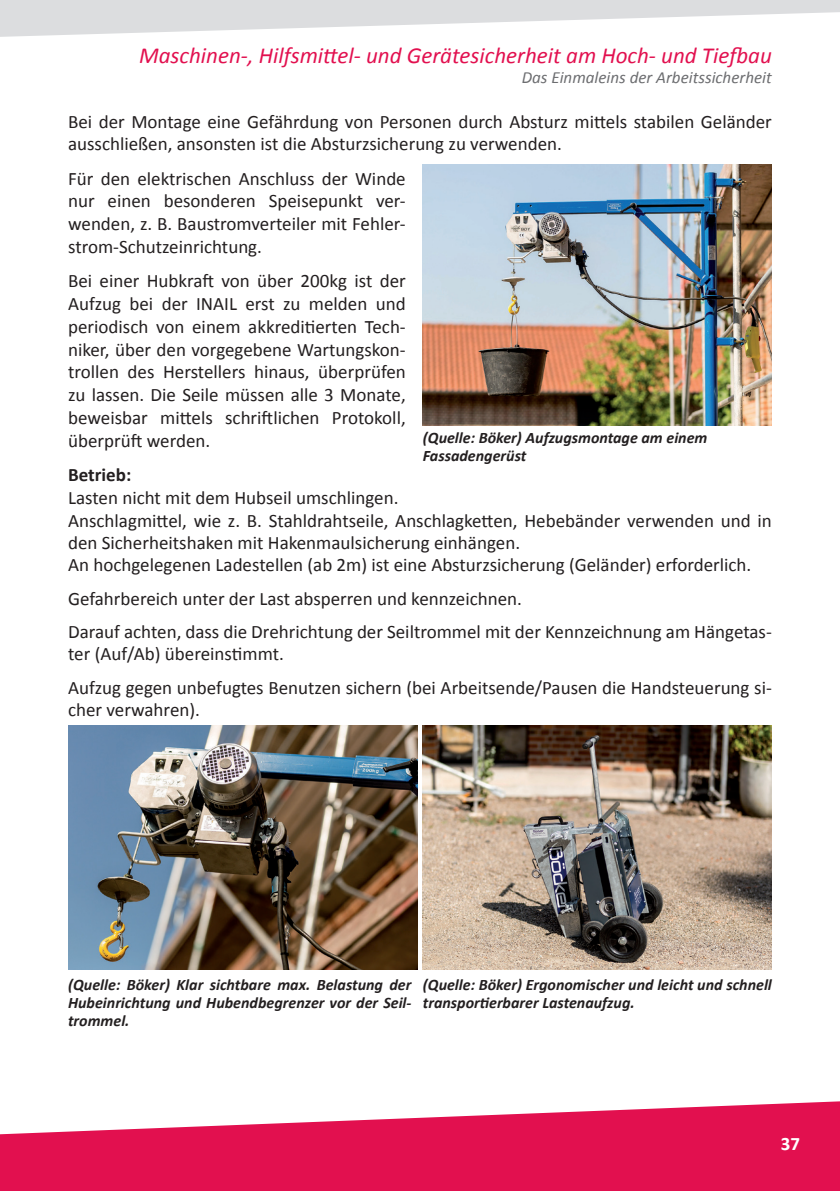
<style>
.page{position:relative;width:840px;height:1191px;background:#fff}
.page>*{position:absolute;margin:0;border:0;box-sizing:border-box;transform-origin:0 0}
.t1{font:italic 23px "Calibri";color:#e2104f}
.t2{font:19px/22.8px "Calibri";color:#231f20}
.t3{font:700 19px "Calibri";color:#231f20}
.t4{font:700 19px "Calibri";color:#fff}
.t5{font:italic 17px "Calibri";color:#6c6d70}
.t6{font:italic 700 16px/18px "Calibri";color:#231f20}
</style>
<div class="page">
<svg style="left:0;top:1101px;width:839px;height:90px;fill:#e2104f"></svg>
<svg style="left:0;top:0;width:839px;height:37px;fill:#dcdddf"></svg>
<img style="left:68px;top:726px;width:349px;height:243px">
<img style="left:422px;top:726px;width:349px;height:243px">
<img style="left:422px;top:164px;width:349px;height:261px">
<p class="t1" style="left:139px;top:41px;width:634px">Maschinen-, Hilfsmittel- und Gerätesicherheit am Hoch- und Tiefbau</p>
<p class="t5" style="left:521px;top:67px;width:251px">Das Einmaleins der Arbeitssicherheit</p>
<p class="t2" style="left:68px;top:109px;width:704px">Bei der Montage eine Gefährdung von Personen durch Absturz mittels stabilen Geländer ausschließen, ansonsten ist die Absturzsicherung zu verwenden.</p>
<p class="t2" style="left:68px;top:166px;width:339px;text-align:justify">Für den elektrischen Anschluss der Winde nur einen besonderen Speisepunkt ver&shy;wenden, z. B. Baustromverteiler mit Fehler&shy;strom-Schutzeinrichtung.</p>
<p class="t2" style="left:68px;top:269px;width:339px;text-align:justify">Bei einer Hubkraft von über 200kg ist der Aufzug bei der INAIL erst zu melden und periodisch von einem akkreditierten Tech&shy;niker, über den vorgegebene Wartungskon&shy;trollen des Herstellers hinaus, überprüfen zu lassen. Die Seile müssen alle 3 Monate, beweisbar mittels schriftlichen Protokoll, überprüft werden.</p>
<p class="t3" style="left:68px;top:463px;width:65px">Betrieb:</p>
<p class="t2" style="left:68px;top:485px;width:704px">Lasten nicht mit dem Hubseil umschlingen.<br>Anschlagmittel, wie z. B. Stahldrahtseile, Anschlagketten, Hebebänder verwenden und in den Sicherheitshaken mit Hakenmaulsicherung einhängen.<br>An hochgelegenen Ladestellen (ab 2m) ist eine Absturzsicherung (Geländer) erforderlich.</p>
<p class="t2" style="left:68px;top:581px;width:704px;line-height:33.4px">Gefahrbereich unter der Last absperren und kennzeichnen.<br>Darauf achten, dass die Drehrichtung der Seiltrommel mit der Kennzeichnung am Hängetas-</p>
<p class="t2" style="left:68px;top:636px;width:704px;line-height:33.4px">ter (Auf/Ab) übereinstimmt.<br>Aufzug gegen unbefugtes Benutzen sichern (bei Arbeitsende/Pausen die Handsteuerung si-</p>
<p class="t2" style="left:68px;top:697px;width:133px">cher verwahren).</p>
<p class="t6" style="left:422px;top:428px;width:286px">(Quelle: Böker) Aufzugsmontage am einem<br>Fassadengerüst</p>
<p class="t6" style="left:68px;top:975px;width:344px;text-align:justify">(Quelle: Böker) Klar sichtbare max. Belastung der Hubeinrichtung und Hubendbegrenzer vor der Seil&shy;trommel.</p>
<p class="t6" style="left:422px;top:975px;width:350px">(Quelle: Böker) Ergonomischer und leicht und schnell transportierbarer Lastenaufzug.</p>
<p class="t4" style="left:780px;top:1131px;width:21px">37</p>
</div>
